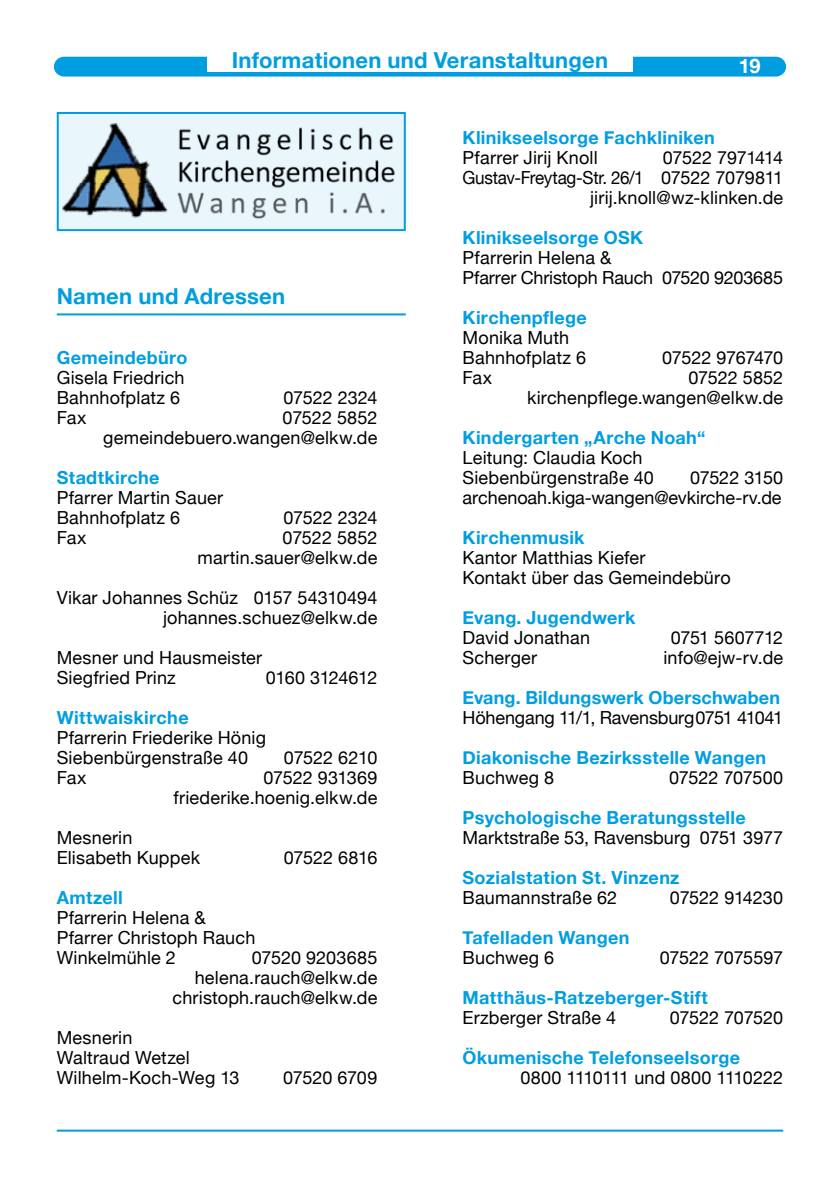
<style>
.page{position:relative;width:840px;height:1191px;background:#fff}
.page>*{position:absolute;margin:0;border:0;box-sizing:border-box;transform-origin:0 0}
.t1{font:700 22px "Helvetica Neue";letter-spacing:.01em;color:#009ee0}
.t2{font:700 20px "Helvetica Neue";color:#fff}
.t3{font:18px/20px "Helvetica Neue";letter-spacing:.01em;color:#000}
.t4{font:700 18px "Helvetica Neue";letter-spacing:.02em;color:#009ee0}
.t5{font:18px/20px "Helvetica Neue";letter-spacing:-.015em;color:#000;text-align:right}
.t6{font:18px "Helvetica Neue";letter-spacing:-.01em;color:#000}
.t7{font:18px "Helvetica Neue";letter-spacing:-.03em;color:#000}
</style>
<div class="page">
<svg style="left:54px;top:57px;width:731px;height:20px;background:#0ca2e1"></svg>
<div style="left:207px;top:52px;width:425px;height:20px;background:#fff"></div>
<svg style="left:57px;top:112px;width:348px;height:119px;background:#bdcfd7"></svg>
<hr style="left:57px;top:313px;width:348px;height:2px;background:#009ee0">
<hr style="left:57px;top:1129px;width:725px;height:2px;background:#009ee0">
<p class="t1" style="left:232px;top:47px;width:377px">Informationen und Veranstaltungen</p>
<p class="t2" style="left:738px;top:54px;width:23px">19</p>
<p class="t1" style="left:57px;top:282px;width:230px">Namen und Adressen</p>
<p class="t4" style="left:57px;top:346px;width:132px">Gemeindebüro</p>
<p class="t3" style="left:57px;top:367px;width:129px">Gisela Friedrich<br>Bahnhofplatz 6</p>
<p class="t3" style="left:283px;top:387px;width:95px">07522 2324</p>
<p class="t3" style="left:57px;top:407px;width:31px">Fax</p>
<p class="t3" style="left:103px;top:407px;width:275px;text-align:right">07522 5852 gemeindebuero.wangen@elkw.de</p>
<p class="t4" style="left:57px;top:466px;width:104px">Stadtkirche</p>
<p class="t3" style="left:57px;top:487px;width:168px">Pfarrer Martin Sauer<br>Bahnhofplatz 6</p>
<p class="t3" style="left:283px;top:507px;width:95px">07522 2324</p>
<p class="t3" style="left:57px;top:527px;width:31px">Fax</p>
<p class="t3" style="left:197px;top:527px;width:181px;text-align:right">07522 5852 martin.sauer@elkw.de</p>
<p class="t3" style="left:57px;top:587px;width:322px;text-align:right">Vikar Johannes Schüz 0157 54310494 johannes.schuez@elkw.de</p>
<p class="t3" style="left:57px;top:647px;width:207px">Mesner und Hausmeister<br>Siegfried Prinz</p>
<p class="t7" style="left:266px;top:666px;width:113px">0160 3124612</p>
<p class="t4" style="left:57px;top:706px;width:133px">Wittwaiskirche</p>
<p class="t3" style="left:57px;top:727px;width:211px">Pfarrerin Friederike Hönig<br>Siebenbürgenstraße 40</p>
<p class="t5" style="left:284px;top:747px;width:95px">07522 6210</p>
<p class="t3" style="left:57px;top:767px;width:31px">Fax</p>
<p class="t3" style="left:173px;top:767px;width:205px;text-align:right">07522 931369 friederike.hoenig.elkw.de</p>
<p class="t3" style="left:57px;top:827px;width:145px">Mesnerin<br>Elisabeth Kuppek</p>
<p class="t5" style="left:284px;top:847px;width:95px">07522 6816</p>
<p class="t4" style="left:57px;top:886px;width:68px">Amtzell</p>
<p class="t3" style="left:57px;top:907px;width:200px">Pfarrerin Helena &amp;<br>Pfarrer Christoph Rauch<br>Winkelmühle 2</p>
<p class="t3" style="left:172px;top:947px;width:206px;text-align:right">07520 9203685 helena.rauch@elkw.de christoph.rauch@elkw.de</p>
<p class="t3" style="left:57px;top:1027px;width:184px">Mesnerin<br>Waltraud Wetzel<br>Wilhelm-Koch-Weg 13</p>
<p class="t6" style="left:283px;top:1066px;width:96px">07520 6709</p>
<p class="t4" style="left:462px;top:126px;width:254px">Klinikseelsorge Fachkliniken</p>
<p class="t3" style="left:462px;top:147px;width:137px">Pfarrer Jirij Knoll</p>
<p class="t5" style="left:462px;top:147px;width:322px">07522 7971414<br>Gustav-Freytag-Str. 26/1 07522 7079811 jirij.knoll@wz-klinken.de</p>
<p class="t4" style="left:462px;top:226px;width:182px">Klinikseelsorge OSK</p>
<p class="t3" style="left:462px;top:247px;width:322px">Pfarrerin Helena &amp;<br>Pfarrer Christoph Rauch 07520 9203685</p>
<p class="t4" style="left:462px;top:306px;width:126px">Kirchenpflege</p>
<p class="t3" style="left:462px;top:327px;width:125px">Monika Muth<br>Bahnhofplatz 6</p>
<p class="t5" style="left:661px;top:347px;width:123px">07522 9767470</p>
<p class="t3" style="left:462px;top:367px;width:31px">Fax</p>
<p class="t3" style="left:526px;top:367px;width:257px;text-align:right">07522 5852 kirchenpflege.wangen@elkw.de</p>
<p class="t4" style="left:462px;top:426px;width:244px">Kindergarten „Arche Noah“</p>
<p class="t3" style="left:462px;top:447px;width:193px">Leitung: Claudia Koch<br>Siebenbürgenstraße 40</p>
<p class="t3" style="left:462px;top:467px;width:322px;text-align:right">07522 3150 archenoah.kiga-wangen@evkirche-rv.de</p>
<p class="t4" style="left:462px;top:526px;width:123px">Kirchenmusik</p>
<p class="t3" style="left:462px;top:547px;width:269px">Kantor Matthias Kiefer<br>Kontakt über das Gemeindebüro</p>
<p class="t4" style="left:462px;top:606px;width:174px">Evang. Jugendwerk</p>
<p class="t3" style="left:462px;top:627px;width:129px">David Jonathan</p>
<p class="t5" style="left:670px;top:627px;width:114px">0751 5607712</p>
<p class="t3" style="left:462px;top:647px;width:76px">Scherger</p>
<p class="t3" style="left:663px;top:647px;width:121px">info@ejw-rv.de</p>
<p class="t4" style="left:462px;top:686px;width:319px">Evang. Bildungswerk Oberschwaben</p>
<p class="t6" style="left:462px;top:707px;width:322px">Höhengang 11/1, Ravensburg0751 41041</p>
<p class="t4" style="left:462px;top:746px;width:305px">Diakonische Bezirksstelle Wangen</p>
<p class="t3" style="left:462px;top:767px;width:93px">Buchweg 8</p>
<p class="t5" style="left:668px;top:767px;width:115px">07522 707500</p>
<p class="t4" style="left:462px;top:806px;width:285px">Psychologische Beratungsstelle</p>
<p class="t3" style="left:462px;top:827px;width:322px">Marktstraße 53, Ravensburg 0751 3977</p>
<p class="t4" style="left:462px;top:866px;width:218px">Sozialstation St. Vinzenz</p>
<p class="t3" style="left:462px;top:887px;width:156px">Baumannstraße 62</p>
<p class="t3" style="left:669px;top:887px;width:115px">07522 914230</p>
<p class="t4" style="left:462px;top:926px;width:168px">Tafelladen Wangen</p>
<p class="t3" style="left:462px;top:947px;width:93px">Buchweg 6</p>
<p class="t5" style="left:659px;top:947px;width:125px">07522 7075597</p>
<p class="t4" style="left:462px;top:986px;width:247px">Matthäus-Ratzeberger-Stift</p>
<p class="t3" style="left:462px;top:1007px;width:155px">Erzberger Straße 4</p>
<p class="t5" style="left:669px;top:1007px;width:115px">07522 707520</p>
<p class="t4" style="left:462px;top:1046px;width:279px">Ökumenische Telefonseelsorge</p>
<p class="t3" style="left:520px;top:1067px;width:264px">0800 1110111 und 0800 1110222</p>
</div>
